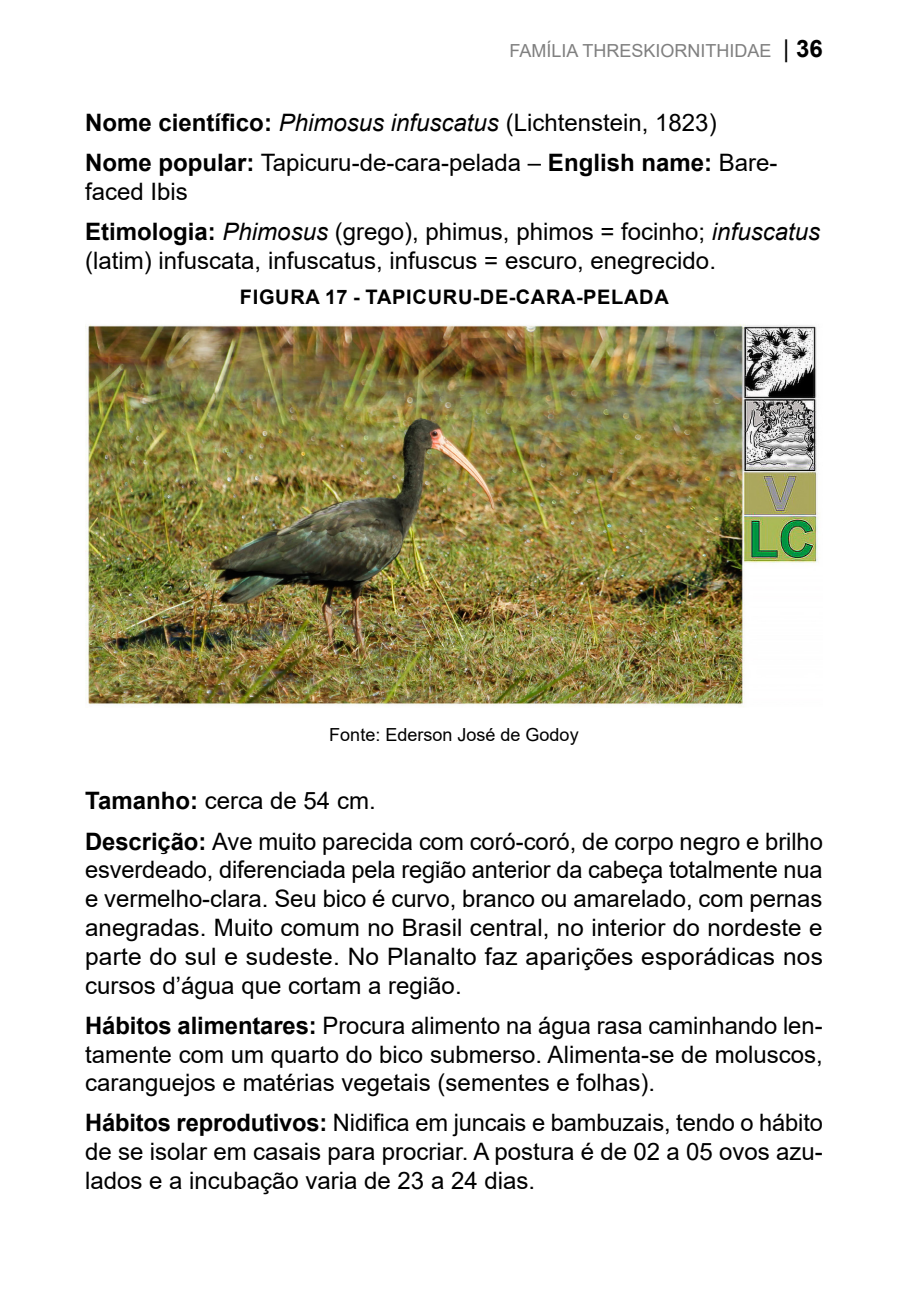
<style>
.page{position:relative;width:908px;height:1304px;background:#fff}
.page>*{position:absolute;margin:0;border:0;box-sizing:border-box;transform-origin:0 0}
.t1{font:24px/28.8px "Arial";color:#000}
.t2{font:700 20px "Arial";letter-spacing:.035em;color:#000}
.t3{font:18px "Arial";color:#808080}
.t4{font:18px "Arial";color:#000}
.s1{font-size:24px;color:#000}
.s2{font-weight:700;font-size:24px;color:#000}
.s3{font-weight:700}
.s4{font-style:italic}
</style>
<div class="page">
<img style="left:85px;top:324px;width:734px;height:381px">
<p class="t3" style="left:509px;top:38px;width:314px">FAMÍLIA THRESKIORNITHIDAE <span class="s1">|</span> <span class="s2">36</span></p>
<p class="t1" style="left:85px;top:102px;width:693px;line-height:40.2px"><span class="s3">Nome científico:</span> <span class="s4">Phimosus infuscatus</span> (Lichtenstein, 1823)<br><span class="s3">Nome popular:</span> Tapicuru-de-cara-pelada – <span class="s3">English name:</span> Bare-</p>
<p class="t1" style="left:85px;top:171px;width:736px;line-height:40.2px">faced Ibis<br><span class="s3">Etimologia:</span> <span class="s4">Phimosus</span> (grego), phimus, phimos = focinho; <span class="s4">infuscatus</span></p>
<p class="t1" style="left:85px;top:246px;width:632px">(latim) infuscata, infuscatus, infuscus = escuro, enegrecido.</p>
<p class="t2" style="left:240px;top:283px;width:430px">FIGURA 17 - TAPICURU-DE-CARA-PELADA</p>
<p class="t4" style="left:329px;top:722px;width:251px">Fonte: Ederson José de Godoy</p>
<p class="t1" style="left:85px;top:781px;width:739px;line-height:40.2px"><span class="s3">Tamanho:</span> cerca de 54 cm.<br><span class="s3">Descrição:</span> Ave muito parecida com coró-coró, de corpo negro e brilho</p>
<p class="t1" style="left:85px;top:855px;width:739px;text-align:justify">esverdeado, diferenciada pela região anterior da cabeça totalmente nua e vermelho-clara. Seu bico é curvo, branco ou amarelado, com pernas anegradas. Muito comum no Brasil central, no interior do nordeste e parte do sul e sudeste. No Planalto faz aparições esporádicas nos cursos d’água que cortam a região.</p>
<p class="t1" style="left:85px;top:1011px;width:739px;text-align:justify"><span class="s3">Hábitos alimentares:</span> Procura alimento na água rasa caminhando len&shy;tamente com um quarto do bico submerso. Alimenta-se de moluscos, caranguejos e matérias vegetais (sementes e folhas).</p>
<p class="t1" style="left:85px;top:1108px;width:739px;text-align:justify"><span class="s3">Hábitos reprodutivos:</span> Nidifica em juncais e bambuzais, tendo o hábito de se isolar em casais para procriar. A postura é de 02 a 05 ovos azu&shy;lados e a incubação varia de 23 a 24 dias.</p>
</div>
